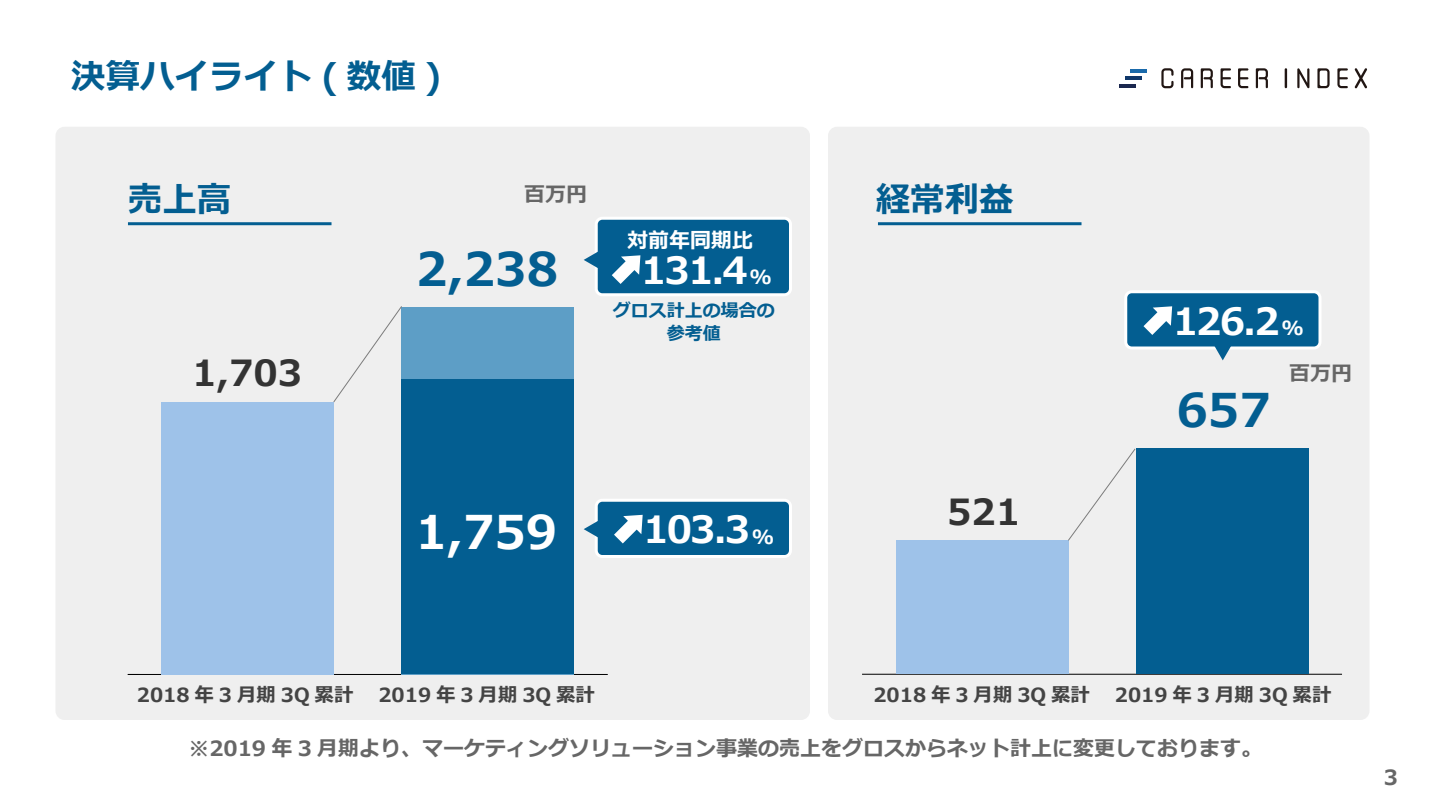
<style>
.page{position:relative;width:1440px;height:810px;background:#fff}
.page>*{position:absolute;margin:0;border:0;box-sizing:border-box;transform-origin:0 0}
.t1{font:700 46.5px "Meiryo";color:#035e91}
.t2{font:700 46.5px "Meiryo";color:#fff}
.t3{font:700 37.5px "Meiryo";letter-spacing:-.05em;color:#fff}
.t4{font:700 36px "Meiryo";color:#333}
.t5{font:700 34.5px "Meiryo";color:#035e91}
.t6{font:700 21px "Meiryo";color:#666}
.t7{font:700 21px "Meiryo";color:#fff}
.t8{font:700 19.5px "Meiryo";color:#444}
.t9{font:700 19.5px "Meiryo";color:#fff}
.t10{font:700 18px/23.2px "Meiryo";color:#035e91;text-align:center}
</style>
<div class="page">
<div style="left:828px;top:127px;width:542px;height:593px;background:#efefef;border-radius:9px"></div>
<div style="left:56px;top:127px;width:754px;height:593px;background:#efefef;border-radius:9px"></div>
<svg style="left:1161px;top:68px;width:13px;height:20px"></svg>
<svg style="left:1181px;top:68px;width:12px;height:20px"></svg>
<svg style="left:1201px;top:68px;width:12px;height:20px"></svg>
<svg style="left:1238px;top:68px;width:10px;height:20px"></svg>
<svg style="left:1221px;top:68px;width:10px;height:20px"></svg>
<svg style="left:1256px;top:68px;width:12px;height:20px"></svg>
<svg style="left:1337px;top:68px;width:11px;height:20px"></svg>
<svg style="left:1317px;top:68px;width:13px;height:20px"></svg>
<hr style="left:1285px;top:68px;width:2px;height:20px;background:#211613">
<svg style="left:1297px;top:68px;width:12px;height:20px"></svg>
<svg style="left:1355px;top:68px;width:12px;height:20px"></svg>
<hr style="left:1119px;top:84px;width:17px;height:3px;background:#1b284f">
<hr style="left:1125px;top:76px;width:16px;height:4px;background:#0f376a">
<hr style="left:1130px;top:69px;width:17px;height:4px;background:#1a6aab">
<hr style="left:128px;top:674px;width:480px;height:1px;background:#000">
<div style="left:161px;top:402px;width:173px;height:272px;background:#9ec2e9"></div>
<div style="left:401px;top:307px;width:173px;height:367px;background:#5d9ec6"></div>
<hr style="left:862px;top:674px;width:480px;height:1px;background:#000">
<div style="left:896px;top:540px;width:172px;height:134px;background:#9ec2e9"></div>
<div style="left:1136px;top:448px;width:172px;height:226px;background:#035e91"></div>
<div style="left:401px;top:380px;width:173px;height:294px;background:#035e91"></div>
<div style="left:596px;top:218px;width:194px;height:77px;background:#035e91;border-radius:6px"></div>
<div style="left:595px;top:217px;width:197px;height:79px;border:3px solid #fff;border-radius:6px"></div>
<div style="left:596px;top:500px;width:194px;height:56px;background:#035e91;border-radius:6px"></div>
<div style="left:595px;top:499px;width:197px;height:59px;border:3px solid #fff;border-radius:6px"></div>
<div style="left:1126px;top:292px;width:194px;height:56px;background:#035e91;border-radius:6px"></div>
<div style="left:1124px;top:290px;width:198px;height:60px;border:3px solid #fff;border-radius:6px"></div>
<svg style="left:1205px;top:346px;width:35px;height:14px"></svg>
<hr style="left:128px;top:222px;width:204px;height:3px;background:#035e91">
<hr style="left:878px;top:222px;width:204px;height:3px;background:#035e91">
<svg style="left:333px;top:306px;width:70px;height:96px"></svg>
<svg style="left:1068px;top:448px;width:68px;height:93px"></svg>
<svg style="left:584px;top:242px;width:15px;height:47px"></svg>
<svg style="left:584px;top:505px;width:15px;height:43px"></svg>
<h3 class="t5" style="left:71px;top:52px;width:372px">決算ハイライト ( 数値 )</h3>
<h3 class="t5" style="left:128px;top:175px;width:105px">売上高</h3>
<h3 class="t5" style="left:876px;top:175px;width:139px">経常利益</h3>
<p class="t6" style="left:524px;top:180px;width:64px">百万円</p>
<h3 class="t4" style="left:192px;top:348px;width:111px">1,703</h3>
<h1 class="t1" style="left:416px;top:237px;width:144px">2,238</h1>
<p class="t7" style="left:627px;top:226px;width:127px">対前年同期比</p>
<h2 class="t3" style="left:641px;top:244px;width:109px">131.4</h2>
<p class="t9" style="left:750px;top:264px;width:24px">%</p>
<p class="t10" style="left:613px;top:300px;width:163px">グロス計上の場合の参考値</p>
<h1 class="t2" style="left:415px;top:500px;width:144px">1,759</h1>
<h2 class="t3" style="left:643px;top:503px;width:109px">103.3</h2>
<p class="t9" style="left:752px;top:523px;width:24px">%</p>
<h3 class="t4" style="left:947px;top:487px;width:75px">521</h3>
<h2 class="t3" style="left:1173px;top:295px;width:109px">126.2</h2>
<p class="t9" style="left:1281px;top:315px;width:24px">%</p>
<h1 class="t1" style="left:1176px;top:378px;width:96px">657</h1>
<p class="t6" style="left:1289px;top:359px;width:64px">百万円</p>
<p class="t8" style="left:137px;top:681px;width:218px">2018 年 3 月期 3Q 累計</p>
<p class="t8" style="left:378px;top:681px;width:218px">2019 年 3 月期 3Q 累計</p>
<p class="t8" style="left:873px;top:681px;width:218px">2018 年 3 月期 3Q 累計</p>
<p class="t8" style="left:1115px;top:681px;width:218px">2019 年 3 月期 3Q 累計</p>
<p class="t6" style="left:188px;top:733px;width:1075px">※2019 年 3 月期より、マーケティングソリューション事業の売上をグロスからネット計上に変更しております。</p>
<p class="t6" style="left:1384px;top:763px;width:16px">3</p>
</div>
